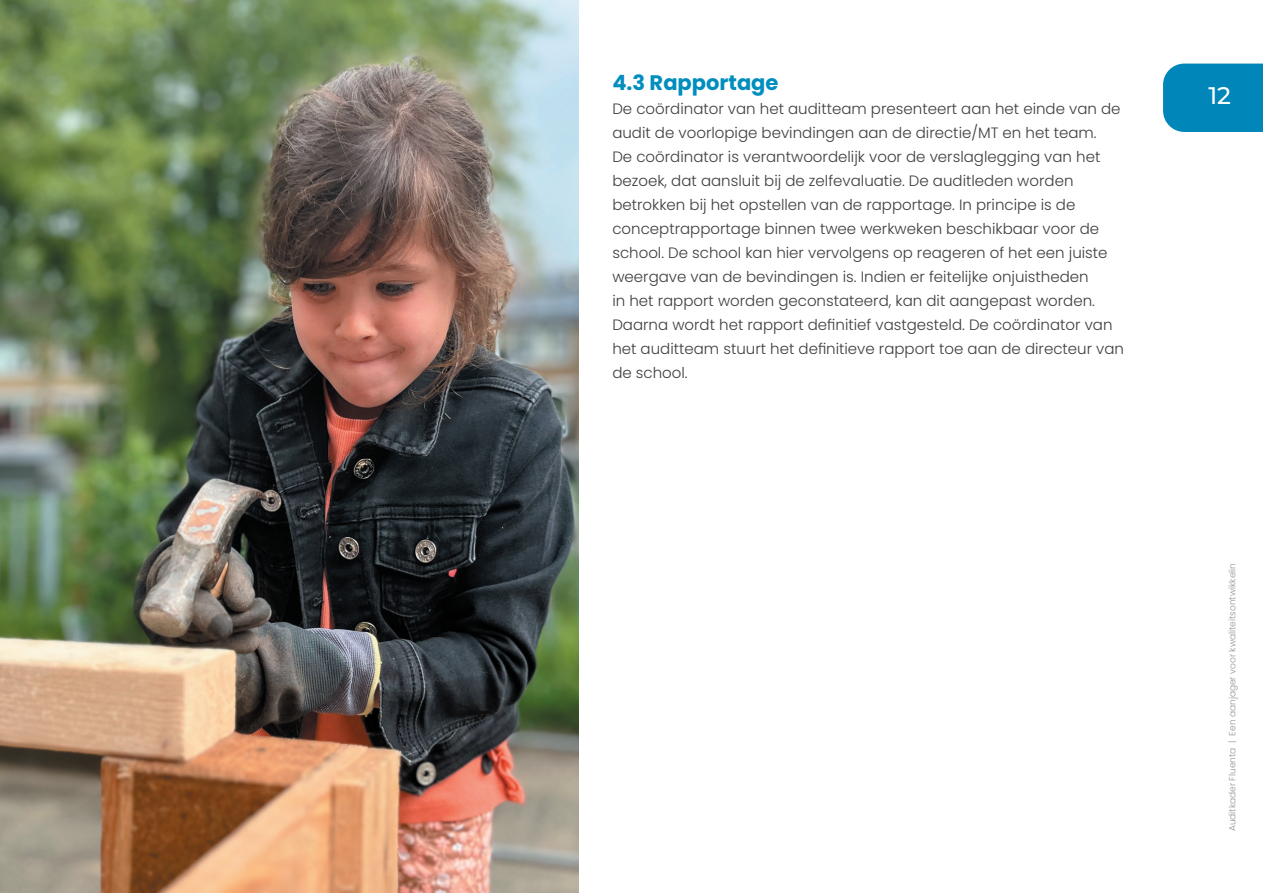
<style>
.page{position:relative;width:1263px;height:893px;background:#fff}
.page>*{position:absolute;margin:0;border:0;box-sizing:border-box;transform-origin:0 0}
.t1{font:500 24px "Montserrat";color:#fff}
.t2{font:700 21px "Poppins";color:#008ebe}
.t3{font:300 15px/24px "Poppins";color:#3e3e3f}
.t4{font:300 9px "Poppins";color:#939598}
</style>
<div class="page">
<div style="left:1163px;top:64px;width:100px;height:68px;background:#0086b8"></div>
<img style="left:0;top:0;width:578px;height:893px">
<h2 class="t2" style="left:612px;top:70px;width:168px">4.3 Rapportage</h2>
<p class="t3" style="left:612px;top:97px;width:513px">De coördinator van het auditteam presenteert aan het einde van de audit de voorlopige bevindingen aan de directie/MT en het team.<br>De coördinator is verantwoordelijk voor de verslaglegging van het bezoek, dat aansluit bij de zelfevaluatie. De auditleden worden betrokken bij het opstellen van de rapportage. In principe is de conceptrapportage binnen twee werkweken beschikbaar voor de school. De school kan hier vervolgens op reageren of het een juiste weergave van de bevindingen is. Indien er feitelijke onjuistheden<br>in het rapport worden geconstateerd, kan dit aangepast worden.<br>Daarna wordt het rapport definitief vastgesteld. De coördinator van het auditteam stuurt het definitieve rapport toe aan de directeur van de school.</p>
<h1 class="t1" style="left:1208px;top:78px;width:24px">12</h1>
<p class="t4" style="left:1227px;top:831px;width:270px;rotate:-90deg">Auditkader Fluenta | Een aanjager voor kwaliteitsontwikkelin</p>
</div>
